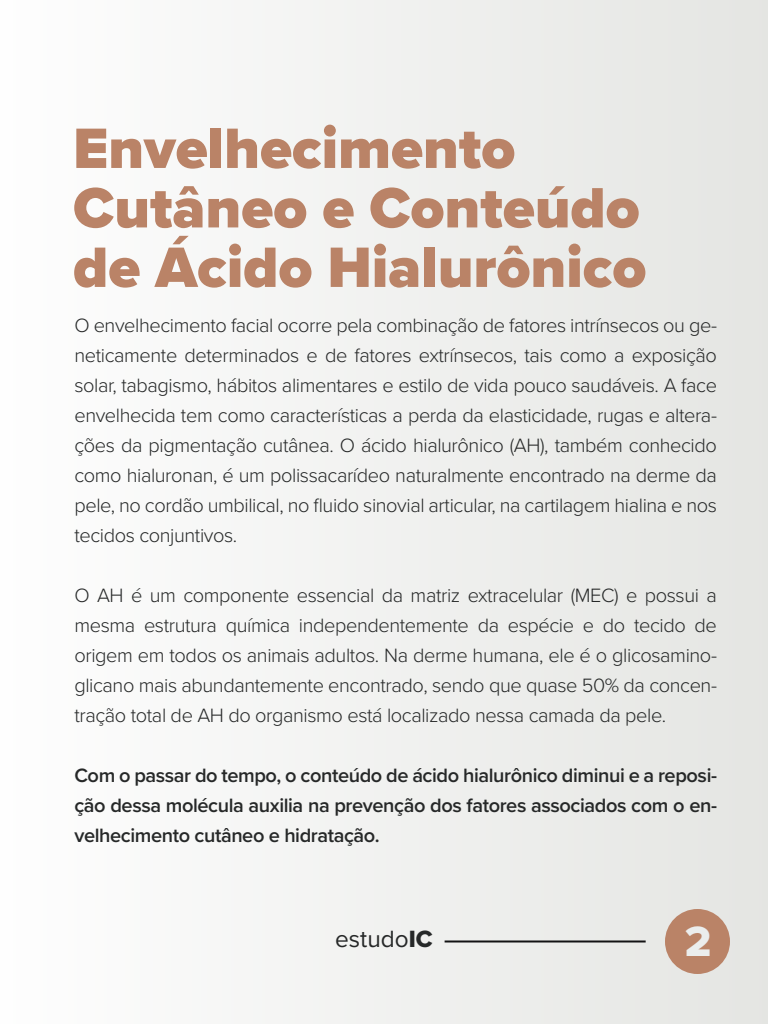
<style>
.page{position:relative;width:768px;height:1024px;background:#fff}
.page>*{position:absolute;margin:0;border:0;box-sizing:border-box;transform-origin:0 0}
.t1{font:900 59px/59.5px "Proxima Nova";color:#ba8367}
.t2{font:43.9px "Proxima Nova Extrabld";color:#ebeded}
.t3{font:24.4px "Proxima Nova";color:#262828}
.t4{font:300 20px/30px "Proxima Nova";letter-spacing:-.02em;color:#262828;text-align:justify}
.t5{font:600 20px/30px "Proxima Nova";letter-spacing:-.02em;color:#262828;text-align:justify}
.s1{font-family:"Proxima Nova Extrabld"}
</style>
<div class="page">
<div style="left:0;top:0;width:768px;height:1024px;background:linear-gradient(to right,#fefefe,#e4e5e2)"></div>
<div style="left:665px;top:909px;width:65px;height:65px;background:#ba8367;border-radius:50%"></div>
<hr style="left:445px;top:940px;width:201px;height:2px;background:#131314">
<h1 class="t1" style="left:73px;top:118px;width:575px">Envelhecimento<br>Cutâneo e Conteúdo de Ácido Hialurônico</h1>
<p class="t4" style="left:74px;top:309px;width:644px">O envelhecimento facial ocorre pela combinação de fatores intrínsecos ou ge&shy;neticamente determinados e de fatores extrínsecos, tais como a exposição solar, tabagismo, hábitos alimentares e estilo de vida pouco saudáveis. A face envelhecida tem como características a perda da elasticidade, rugas e altera&shy;ções da pigmentação cutânea. O ácido hialurônico (AH), também conhecido como hialuronan, é um polissacarídeo naturalmente encontrado na derme da pele, no cordão umbilical, no fluido sinovial articular, na cartilagem hialina e nos tecidos conjuntivos.</p>
<p class="t4" style="left:74px;top:579px;width:644px">O AH é um componente essencial da matriz extracelular (MEC) e possui a mesma estrutura química independentemente da espécie e do tecido de origem em todos os animais adultos. Na derme humana, ele é o glicosamino&shy;glicano mais abundantemente encontrado, sendo que quase 50% da concen&shy;tração total de AH do organismo está localizado nessa camada da pele.</p>
<p class="t5" style="left:74px;top:760px;width:644px">Com o passar do tempo, o conteúdo de ácido hialurônico diminui e a reposi&shy;ção dessa molécula auxilia na prevenção dos fatores associados com o en&shy;velhecimento cutâneo e hidratação.</p>
<p class="t3" style="left:335px;top:921px;width:99px">estudo<span class="s1">IC</span></p>
<h2 class="t2" style="left:685px;top:909px;width:28px">2</h2>
</div>
